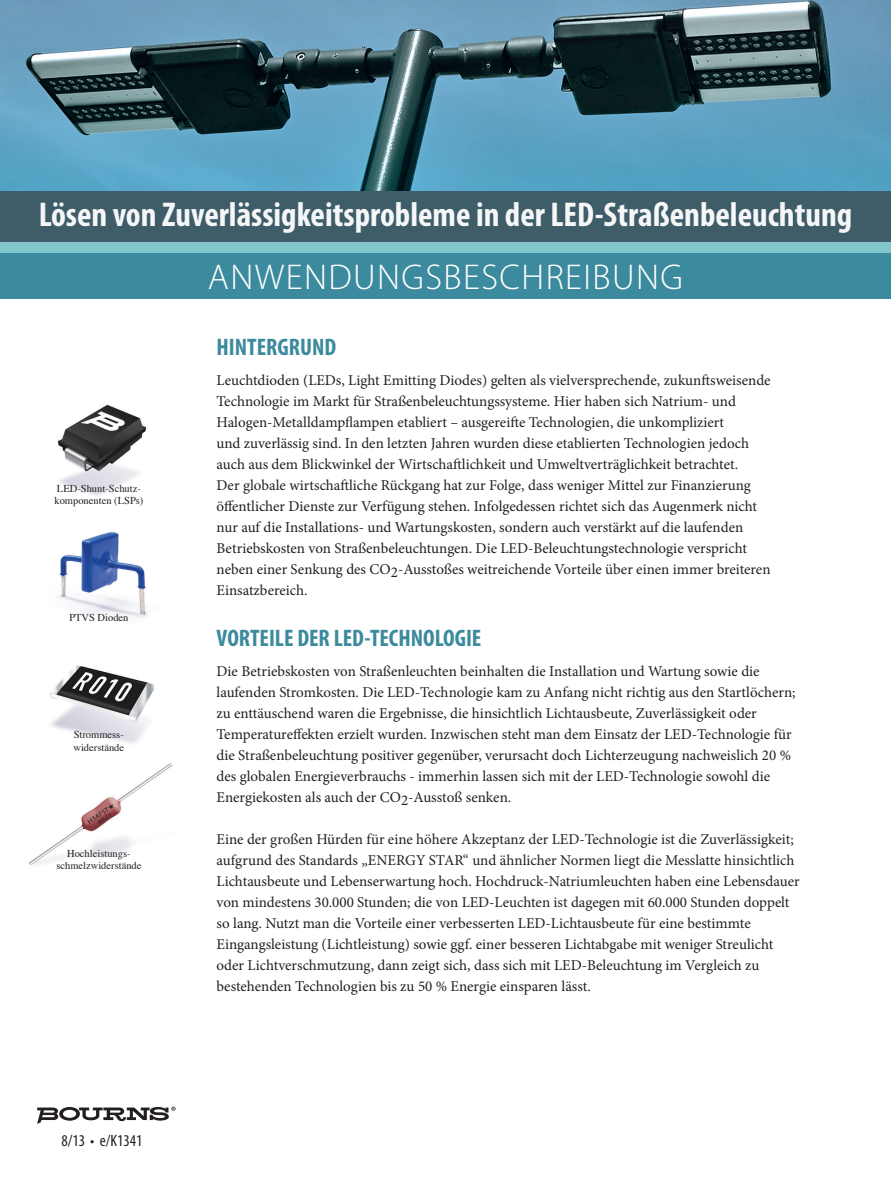
<style>
.page{position:relative;width:891px;height:1188px;background:#fff}
.page>*{position:absolute;margin:0;border:0;box-sizing:border-box;transform-origin:0 0}
.t1{font:300 36px "Myriad Pro";letter-spacing:.04em;color:#fff}
.t2{font:700 condensed 34.5px "Myriad Pro";color:#fff}
.t3{font:700 condensed 24px "Myriad Pro";color:#3c8a9d}
.t4{font:condensed 16.5px "Myriad Pro";color:#231f20}
.t5{font:15px/21px "Minion Pro";color:#231f20}
.t6{font:10.5px/12.6px "Times";color:#231f20}
</style>
<div class="page">
<div style="left:0;top:253px;width:891px;height:46px;background:#3c8a9d"></div>
<img style="left:0;top:0;width:891px;height:191px">
<svg style="left:37px;top:1107px;width:139px;height:17px"></svg>
<div style="left:0;top:191px;width:891px;height:62px;background:#3f5c69"></div>
<div style="left:0;top:242px;width:891px;height:11px;background:#81c6ca"></div>
<img style="left:29px;top:404px;width:144px;height:461px">
<h2 class="t2" style="left:38px;top:193px;width:816px">Lösen von Zuverlässigkeitsprobleme in der LED-Straßenbeleuchtung</h2>
<h1 class="t1" style="left:208px;top:255px;width:477px">ANWENDUNGSBESCHREIBUNG</h1>
<p class="t6" style="left:54px;top:481px;width:90px">LED-Shunt-Schutz&shy;komponenten (LSPs)</p>
<p class="t6" style="left:69px;top:611px;width:61px">PTVS Dioden</p>
<p class="t6" style="left:73px;top:727px;width:52px">Strommess&shy;widerstände</p>
<p class="t6" style="left:56px;top:846px;width:87px;text-align:center">Hochleistungs&shy;schmelzwiderstände</p>
<p class="t4" style="left:61px;top:1131px;width:82px">8/13 • e/K1341</p>
<h3 class="t3" style="left:217px;top:332px;width:121px">HINTERGRUND</h3>
<p class="t5" style="left:217px;top:369px;width:556px">Leuchtdioden (LEDs, Light Emitting Diodes) gelten als vielversprechende, zukunftsweisende Technologie im Markt für Straßenbeleuchtungssysteme. Hier haben sich Natrium- und Halogen-Metalldampflampen etabliert – ausgereifte Technologien, die unkompliziert<br>und zuverlässig sind. In den letzten Jahren wurden diese etablierten Technologien jedoch auch aus dem Blickwinkel der Wirtschaftlichkeit und Umweltverträglichkeit betrachtet.<br>Der globale wirtschaftliche Rückgang hat zur Folge, dass weniger Mittel zur Finanzierung öffentlicher Dienste zur Verfügung stehen. Infolgedessen richtet sich das Augenmerk nicht nur auf die Installations- und Wartungskosten, sondern auch verstärkt auf die laufenden Betriebskosten von Straßenbeleuchtungen. Die LED-Beleuchtungstechnologie verspricht neben einer Senkung des CO2-Ausstoßes weitreichende Vorteile über einen immer breiteren Einsatzbereich.</p>
<h3 class="t3" style="left:217px;top:623px;width:266px">VORTEILE DER LED-TECHNOLOGIE</h3>
<p class="t5" style="left:217px;top:661px;width:581px">Die Betriebskosten von Straßenleuchten beinhalten die Installation und Wartung sowie die laufenden Stromkosten. Die LED-Technologie kam zu Anfang nicht richtig aus den Startlöchern; zu enttäuschend waren die Ergebnisse, die hinsichtlich Lichtausbeute, Zuverlässigkeit oder Temperatureffekten erzielt wurden. Inzwischen steht man dem Einsatz der LED-Technologie für die Straßenbeleuchtung positiver gegenüber, verursacht doch Lichterzeugung nachweislich 20 % des globalen Energieverbrauchs - immerhin lassen sich mit der LED-Technologie sowohl die Energiekosten als auch der CO2-Ausstoß senken.</p>
<p class="t5" style="left:217px;top:829px;width:585px">Eine der großen Hürden für eine höhere Akzeptanz der LED-Technologie ist die Zuverlässigkeit; aufgrund des Standards „ENERGY STAR“ und ähnlicher Normen liegt die Messlatte hinsichtlich Lichtausbeute und Lebenserwartung hoch. Hochdruck-Natriumleuchten haben eine Lebensdauer von mindestens 30.000 Stunden; die von LED-Leuchten ist dagegen mit 60.000 Stunden doppelt so lang. Nutzt man die Vorteile einer verbesserten LED-Lichtausbeute für eine bestimmte Eingangsleistung (Lichtleistung) sowie ggf. einer besseren Lichtabgabe mit weniger Streulicht oder Lichtverschmutzung, dann zeigt sich, dass sich mit LED-Beleuchtung im Vergleich zu bestehenden Technologien bis zu 50 % Energie einsparen lässt.</p>
</div>
